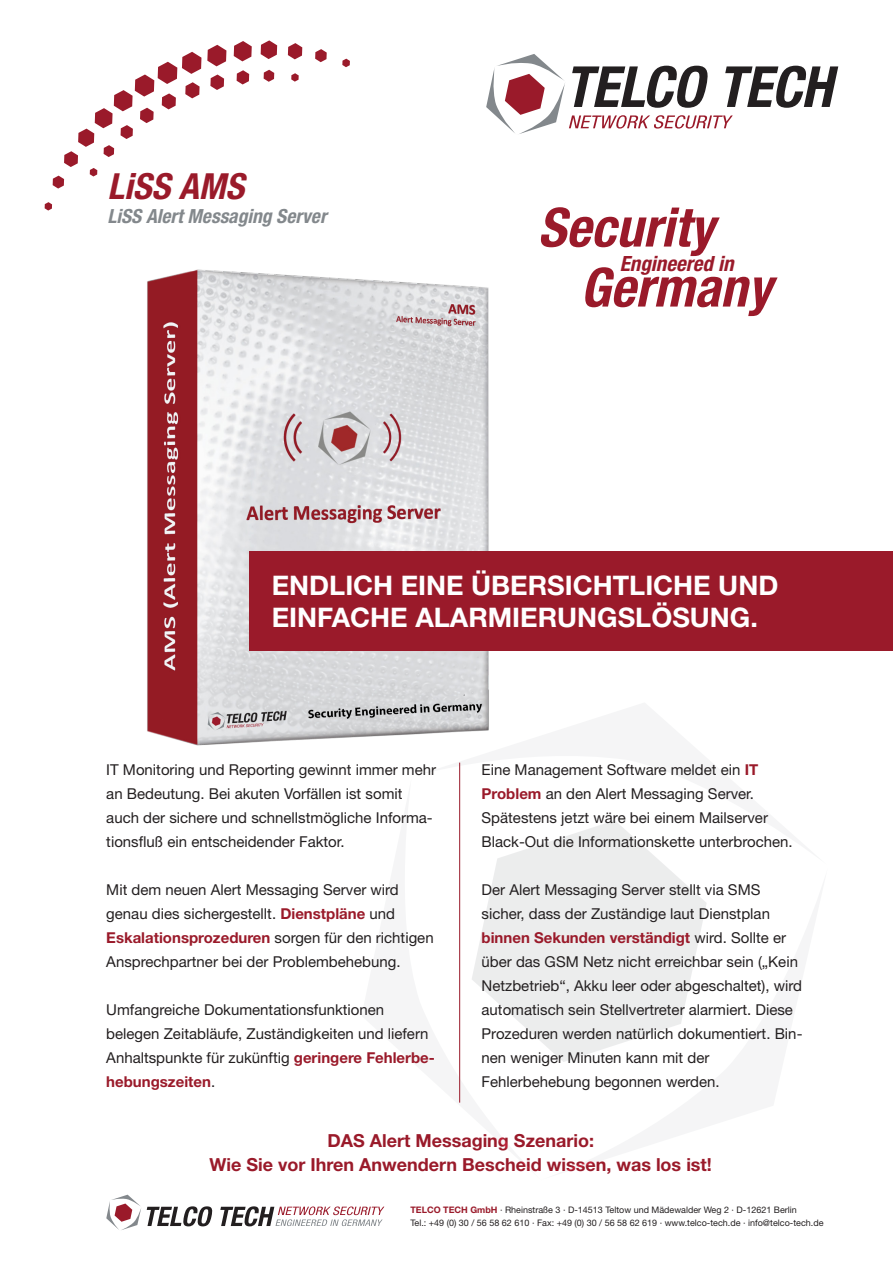
<style>
.page{position:relative;width:893px;height:1263px;background:#fff}
.page>*{position:absolute;margin:0;border:0;box-sizing:border-box;transform-origin:0 0}
.t1{font:italic 700 condensed 54px "Helvetica Neue LT Std";color:#9a1a2a}
.t2{font:italic 700 condensed 36px "Helvetica Neue LT Std";color:#9a1a2a}
.t3{font:700 27px "Helvetica Neue LT Std";color:#fff}
.t4{font:italic 700 condensed 21px "Helvetica Neue LT Std";color:#9a1a2a}
.t5{font:italic 700 condensed 19.5px "Helvetica Neue LT Std";color:#83888c}
.t6{font:700 18px/24px "Helvetica Neue LT Std";color:#9a1a2a;text-align:center}
.t7{font:15px/24px "Helvetica Neue LT Std";color:#231f20}
.t8{font:9px "Helvetica Neue LT Std";color:#231f20}
.s1{font-weight:700;color:#9a1a2a}
</style>
<div class="page">
<svg style="left:459px;top:777px;width:248px;height:326px"></svg>
<svg style="left:106px;top:1195px;width:35px;height:35px"></svg>
<svg style="left:147px;top:1206px;width:66px;height:20px"></svg>
<svg style="left:220px;top:1206px;width:164px;height:20px"></svg>
<svg style="left:264px;top:70px;width:10px;height:12px"></svg>
<svg style="left:291px;top:73px;width:8px;height:9px"></svg>
<svg style="left:210px;top:75px;width:14px;height:15px"></svg>
<svg style="left:237px;top:70px;width:12px;height:14px"></svg>
<svg style="left:261px;top:40px;width:16px;height:19px"></svg>
<svg style="left:288px;top:43px;width:14px;height:16px"></svg>
<svg style="left:315px;top:49px;width:12px;height:13px"></svg>
<svg style="left:342px;top:59px;width:8px;height:8px"></svg>
<svg style="left:45px;top:202px;width:7px;height:9px"></svg>
<svg style="left:53px;top:52px;width:148px;height:137px"></svg>
<svg style="left:207px;top:45px;width:19px;height:21px"></svg>
<svg style="left:234px;top:41px;width:18px;height:20px"></svg>
<hr style="left:459px;top:763px;width:1px;height:339px;background:#9a1a2a">
<svg style="left:486px;top:54px;width:352px;height:80px"></svg>
<img style="left:147px;top:269px;width:342px;height:477px">
<div style="left:249px;top:551px;width:643px;height:100px;background:#9a1a2a"></div>
<p class="t2" style="left:107px;top:164px;width:138px">LiSS AMS</p>
<p class="t5" style="left:107px;top:204px;width:221px">LiSS Alert Messaging Server</p>
<p class="t1" style="left:538px;top:195px;width:177px">Security</p>
<p class="t1" style="left:580px;top:255px;width:193px">Germany</p>
<p class="t4" style="left:620px;top:250px;width:115px">Engineered in</p>
<p class="t3" style="left:272px;top:568px;width:508px">ENDLICH EINE ÜBERSICHTLICHE UND</p>
<p class="t3" style="left:272px;top:601px;width:488px">EINFACHE ALARMIERUNGSLÖSUNG.</p>
<p class="t7" style="left:106px;top:757px;width:331px">IT Monitoring und Reporting gewinnt immer mehr an Bedeutung. Bei akuten Vorfällen ist somit auch der sichere und schnellstmögliche Informa&shy;tionsfluß ein entscheidender Faktor.</p>
<p class="t7" style="left:106px;top:877px;width:329px">Mit dem neuen Alert Messaging Server wird genau dies sichergestellt. <span class="s1">Dienstpläne</span> und <span class="s1">Eskalationsprozeduren</span> sorgen für den richtigen Ansprechpartner bei der Problembehebung.</p>
<p class="t7" style="left:106px;top:997px;width:279px">Umfangreiche Dokumentationsfunktionen</p>
<p class="t7" style="left:106px;top:1021px;width:330px">belegen Zeitabläufe, Zuständigkeiten und liefern<br>Anhaltspunkte für zukünftig <span class="s1">geringere Fehlerbe&shy;hebungszeiten</span>.</p>
<p class="t7" style="left:482px;top:757px;width:278px">Eine Management Software meldet ein <span class="s1">IT</span></p>
<p class="t7" style="left:482px;top:781px;width:274px"><span class="s1">Problem</span> an den Alert Messaging Server.</p>
<p class="t7" style="left:482px;top:805px;width:288px">Spätestens jetzt wäre bei einem Mailserver</p>
<p class="t7" style="left:482px;top:829px;width:313px">Black-Out die Informationskette unterbrochen.</p>
<p class="t7" style="left:482px;top:877px;width:280px">Der Alert Messaging Server stellt via SMS</p>
<p class="t7" style="left:482px;top:901px;width:290px">sicher, dass der Zuständige laut Dienstplan</p>
<p class="t7" style="left:482px;top:925px;width:322px"><span class="s1">binnen Sekunden verständigt</span> wird. Sollte er über das GSM Netz nicht erreichbar sein („Kein Netzbetrieb“, Akku leer oder abgeschaltet), wird automatisch sein Stellvertreter alarmiert. Diese Prozeduren werden natürlich dokumentiert. Bin&shy;nen weniger Minuten kann mit der Fehlerbehebung begonnen werden.</p>
<p class="t6" style="left:209px;top:1128px;width:504px">DAS Alert Messaging Szenario:<br>Wie Sie vor Ihren Anwendern Bescheid wissen, was los ist!</p>
<p class="t8" style="left:410px;top:1205px;width:388px"><span class="s1">TELCO TECH GmbH</span> · Rheinstraße 3 · D-14513 Teltow und Mädewalder Weg 2 · D-12621 Berlin</p>
<p class="t8" style="left:410px;top:1217px;width:415px">Tel.: +49 (0) 30 / 56 58 62 610 · Fax: +49 (0) 30 / 56 58 62 619 · www.telco-tech.de · info@telco-tech.de</p>
</div>
